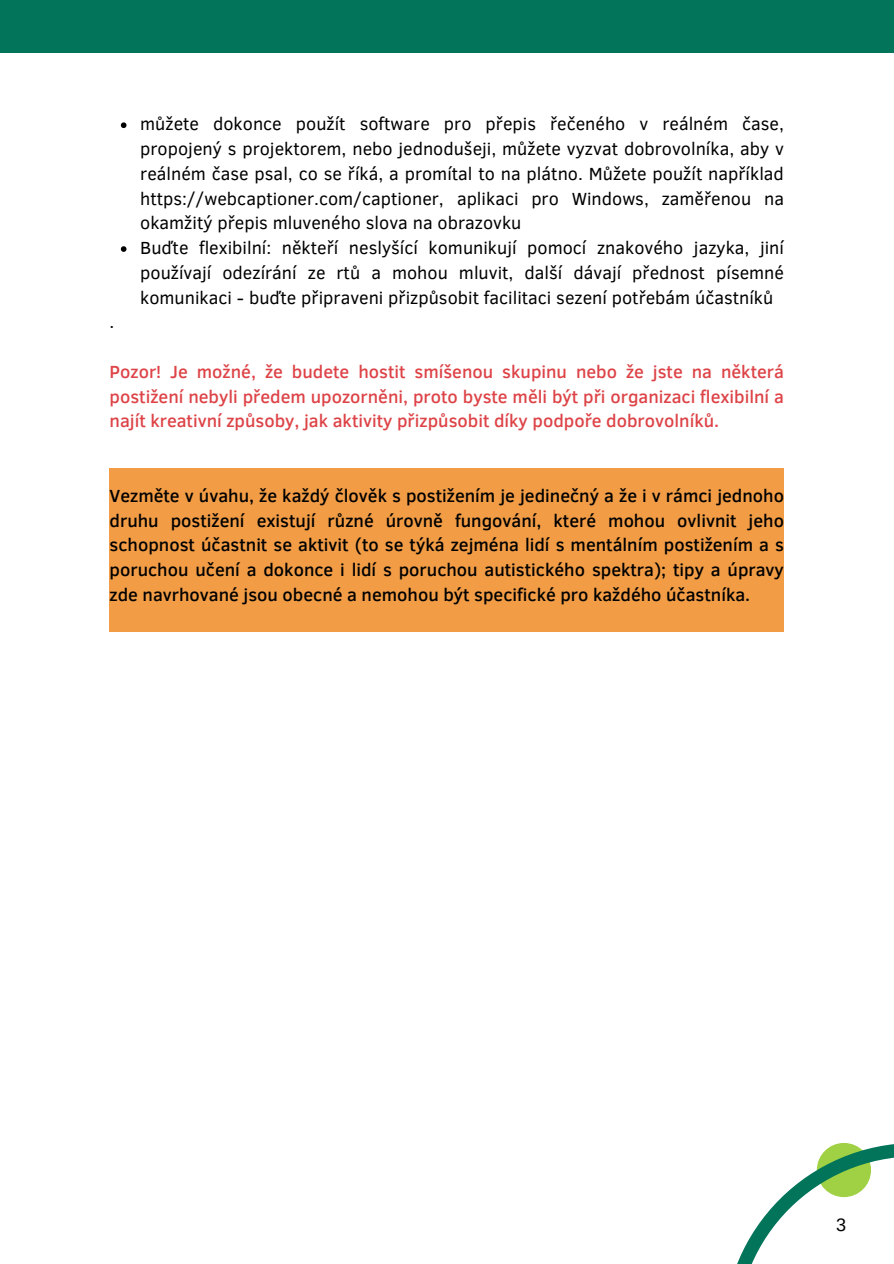
<style>
.page{position:relative;width:894px;height:1264px;background:#fff}
.page>*{position:absolute;margin:0;border:0;box-sizing:border-box;transform-origin:0 0}
.t1{font:18px/24.8px "Clear Sans";color:#000;text-align:justify}
.t2{font:500 18px/24.8px "Clear Sans";color:#000;text-align:justify}
.t3{font:500 18px/24.8px "Clear Sans";color:#dd4347;text-align:justify}
.t4{font:18px "Arimo";color:#000}
</style>
<div class="page">
<div style="left:0;top:0;width:893px;height:52px;background:#01745a"></div>
<svg style="left:737px;top:1143px;width:156px;height:120px"></svg>
<div style="left:110px;top:468px;width:673px;height:163px;background:#f29d46"></div>
<svg style="left:121px;top:122px;width:5px;height:6px"></svg>
<svg style="left:121px;top:246px;width:5px;height:6px"></svg>
<p class="t1" style="left:140px;top:111px;width:645px">můžete dokonce použít software pro přepis řečeného v reálném čase, propojený s projektorem, nebo jednodušeji, můžete vyzvat dobrovolníka, aby v reálném čase psal, co se říká, a promítal to na plátno. Můžete použít například https://webcaptioner.com/captioner, aplikaci pro Windows, zaměřenou na okamžitý přepis mluveného slova na obrazovku</p>
<p class="t1" style="left:140px;top:234px;width:645px">Buďte flexibilní: někteří neslyšící komunikují pomocí znakového jazyka, jiní používají odezírání ze rtů a mohou mluvit, další dávají přednost písemné komunikaci - buďte připraveni přizpůsobit facilitaci sezení potřebám účastníků</p>
<p class="t1" style="left:110px;top:309px;width:6px">.</p>
<h1 class="t3" style="left:110px;top:358px;width:675px">Pozor! Je možné, že budete hostit smíšenou skupinu nebo že jste na některá postižení nebyli předem upozorněni, proto byste měli být při organizaci flexibilní a najít kreativní způsoby, jak aktivity přizpůsobit díky podpoře dobrovolníků.</h1>
<h1 class="t2" style="left:110px;top:482px;width:675px">Vezměte v úvahu, že každý člověk s postižením je jedinečný a že i v rámci jednoho druhu postižení existují různé úrovně fungování, které mohou ovlivnit jeho schopnost účastnit se aktivit (to se týká zejména lidí s mentálním postižením a s poruchou učení a dokonce i lidí s poruchou autistického spektra); tipy a úpravy zde navrhované jsou obecné a nemohou být specifické pro každého účastníka.</h1>
<p class="t4" style="left:835px;top:1214px;width:12px">3</p>
</div>
